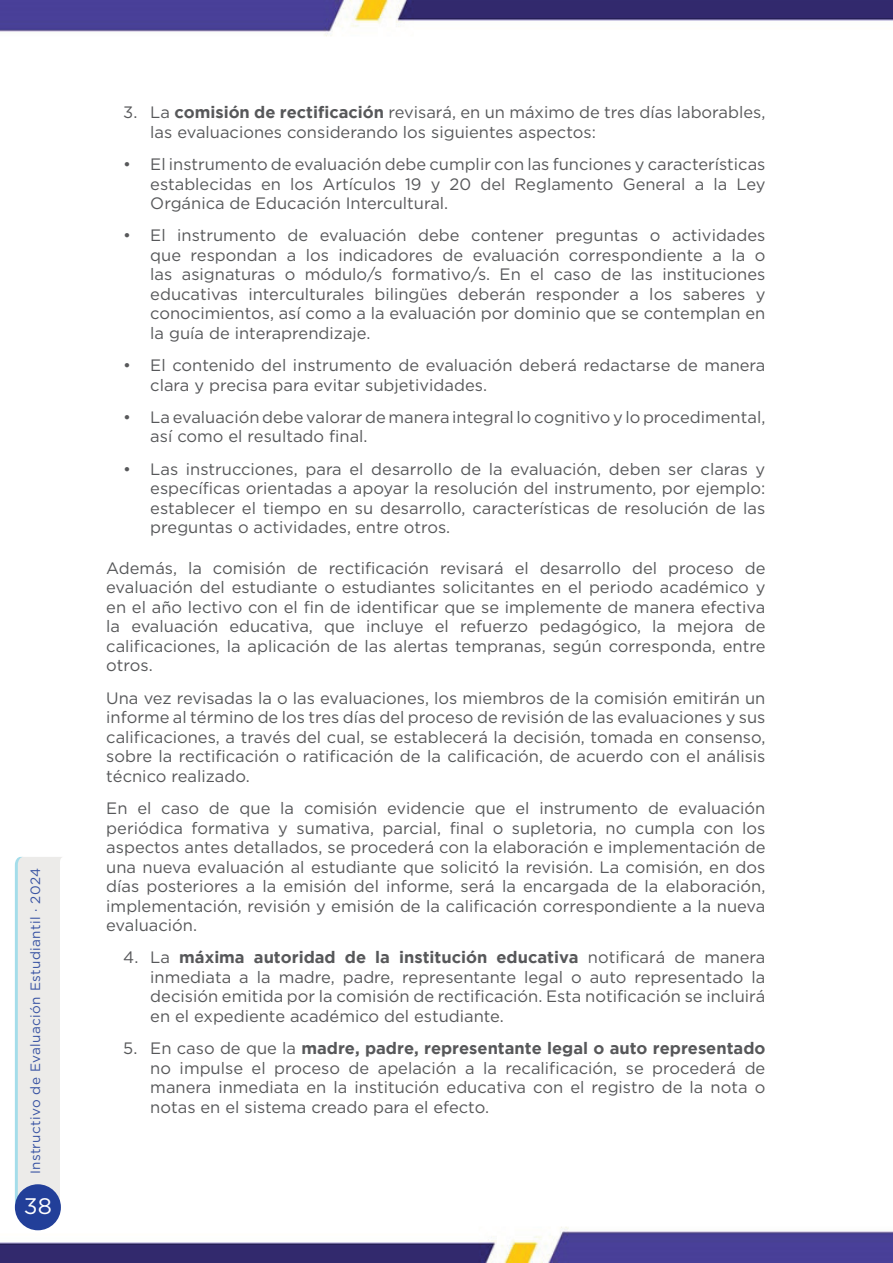
<style>
.page{position:relative;width:893px;height:1263px;background:#fff}
.page>*{position:absolute;margin:0;border:0;box-sizing:border-box;transform-origin:0 0}
.t1{font:22.5px "Gotham";color:#fff}
.numbres{font:16.5px/19.5px "Gotham";color:#57585a;text-align:justify}
.t2{font:13.5px "Gotham";letter-spacing:.03em;color:#3853a3}
.s1{font-weight:700}
</style>
<div class="page">
<img style="left:0;top:1173px;width:892px;height:90px">
<img style="left:0;top:0;width:892px;height:37px">
<svg style="left:15px;top:857px;width:49px;height:372px"></svg>
<div style="left:15px;top:1184px;width:46px;height:46px;background:#223f99;border-radius:50%"></div>
<p class="t2" style="left:28px;top:1174px;width:308px;rotate:-90deg">Instructivo de Evaluación Estudiantil · 2024</p>
<h1 class="t1" style="left:24px;top:1194px;width:30px">38</h1>
<p class="numbres" style="left:150px;top:102px;width:617px;text-indent:-27px">3. La <span class="s1">comisión de rectificación</span> revisará, en un máximo de tres días laborables, las evaluaciones considerando los siguientes aspectos:</p>
<p class="numbres" style="left:150px;top:154px;width:617px;text-indent:-27px">• El instrumento de evaluación debe cumplir con las funciones y características establecidas en los Artículos 19 y 20 del Reglamento General a la Ley Orgánica de Educación Intercultural.</p>
<p class="numbres" style="left:150px;top:225px;width:617px;text-indent:-27px">• El instrumento de evaluación debe contener preguntas o actividades que respondan a los indicadores de evaluación correspondiente a la o las asignaturas o módulo/s formativo/s. En el caso de las instituciones educativas interculturales bilingües deberán responder a los saberes y conocimientos, así como a la evaluación por dominio que se contemplan en la guía de interaprendizaje.</p>
<p class="numbres" style="left:150px;top:355px;width:617px;text-indent:-27px">• El contenido del instrumento de evaluación deberá redactarse de manera clara y precisa para evitar subjetividades.</p>
<p class="numbres" style="left:150px;top:407px;width:617px;text-indent:-27px">• La evaluación debe valorar de manera integral lo cognitivo y lo procedimental, así como el resultado final.</p>
<p class="numbres" style="left:150px;top:459px;width:617px;text-indent:-27px">• Las instrucciones, para el desarrollo de la evaluación, deben ser claras y específicas orientadas a apoyar la resolución del instrumento, por ejemplo: establecer el tiempo en su desarrollo, características de resolución de las preguntas o actividades, entre otros.</p>
<p class="numbres" style="left:106px;top:558px;width:661px">Además, la comisión de rectificación revisará el desarrollo del proceso de evaluación del estudiante o estudiantes solicitantes en el periodo académico y en el año lectivo con el fin de identificar que se implemente de manera efectiva la evaluación educativa, que incluye el refuerzo pedagógico, la mejora de calificaciones, la aplicación de las alertas tempranas, según corresponda, entre otros.</p>
<p class="numbres" style="left:106px;top:688px;width:661px">Una vez revisadas la o las evaluaciones, los miembros de la comisión emitirán un informe al término de los tres días del proceso de revisión de las evaluaciones y sus calificaciones, a través del cual, se establecerá la decisión, tomada en consenso, sobre la rectificación o ratificación de la calificación, de acuerdo con el análisis técnico realizado.</p>
<p class="numbres" style="left:106px;top:798px;width:661px">En el caso de que la comisión evidencie que el instrumento de evaluación periódica formativa y sumativa, parcial, final o supletoria, no cumpla con los aspectos antes detallados, se procederá con la elaboración e implementación de una nueva evaluación al estudiante que solicitó la revisión. La comisión, en dos días posteriores a la emisión del informe, será la encargada de la elaboración, implementación, revisión y emisión de la calificación correspondiente a la nueva evaluación.</p>
<p class="numbres" style="left:150px;top:947px;width:617px;text-indent:-27px">4. La <span class="s1">máxima autoridad de la institución educativa</span> notificará de manera inmediata a la madre, padre, representante legal o auto representado la decisión emitida por la comisión de rectificación. Esta notificación se incluirá en el expediente académico del estudiante.</p>
<p class="numbres" style="left:150px;top:1038px;width:617px;text-indent:-27px">5. En caso de que la <span class="s1">madre, padre, representante legal o auto representado </span>no impulse el proceso de apelación a la recalificación, se procederá de manera inmediata en la institución educativa con el registro de la nota o notas en el sistema creado para el efecto.</p>
</div>
